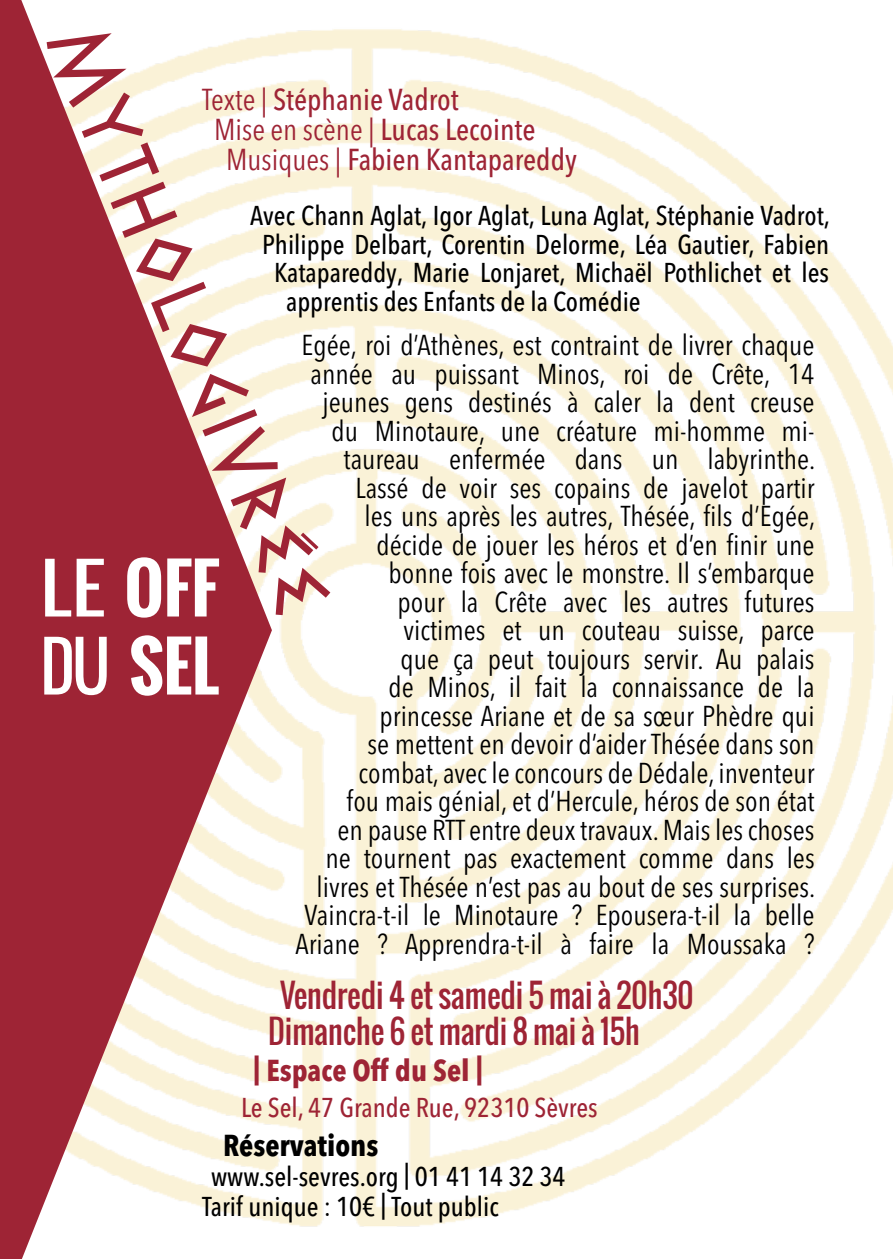
<style>
.page{position:relative;width:893px;height:1259px;background:#fff}
.page>*{position:absolute;margin:0;border:0;box-sizing:border-box;transform-origin:0 0}
.t1{font:73.5px "elektra";color:#9e2435}
.t2{font:700 66px/78px "Oswald";color:#fff}
.t3{font:32.4px/36px "Oswald";color:#9e2435;scale:.93 1}
.t4{font:500 condensed 30px "Avenir Next LT Pro";color:#9e2435}
.t5{font:700 condensed 30px "Avenir Next LT Pro";color:#9e2435}
.t6{font:700 condensed 30px "Avenir Next LT Pro";color:#000}
.t7{font:condensed 28.5px/28.5px "Avenir Next LT Pro";color:#000;text-align:right}
.t8{font:500 condensed 27px/30px "Avenir Next LT Pro";color:#000}
.t9{font:500 condensed 27px "Avenir Next LT Pro";color:#9e2435}
.s1{font-weight:400}
</style>
<div class="page">
<img style="left:272px;top:29px;width:621px;height:1198px">
<svg style="left:0;top:0;width:272px;height:1259px;fill:#9e2435"></svg>
<svg style="left:301px;top:532px;width:18px;height:17px"></svg>
<h1 class="t1" style="left:106px;top:18px;width:622px;rotate:68deg">Mythologivree</h1>
<p class="t4" style="left:202px;top:81px;width:258px"><span class="s1">Texte |</span> Stéphanie Vadrot</p>
<p class="t4" style="left:214px;top:111px;width:323px"><span class="s1">Mise en scène |</span> Lucas Lecointe</p>
<p class="t4" style="left:226px;top:141px;width:352px"><span class="s1">Musiques |</span> Fabien Kantapareddy</p>
<p class="t8" style="left:250px;top:201px;width:581px">Avec Chann Aglat, Igor Aglat, Luna Aglat, Stéphanie Vadrot,</p>
<p class="t8" style="left:262px;top:229px;width:569px">Philippe Delbart, Corentin Delorme, Léa Gautier, Fabien</p>
<p class="t8" style="left:274px;top:258px;width:556px">Katapareddy, Marie Lonjaret, Michaël Pothlichet et les</p>
<p class="t8" style="left:286px;top:286px;width:356px">apprentis des Enfants de la Comédie</p>
<p class="t7" style="left:296px;top:331px;width:521px">Egée, roi d’Athènes, est contraint de livrer chaque année au puissant Minos, roi de Crête, 14 jeunes gens destinés à caler la dent creuse du Minotaure, une créature mi-homme mi&shy;taureau enfermée dans un labyrinthe.<br>Lassé de voir ses copains de javelot partir<br>les uns après les autres, Thésée, fils d’Egée, décide de jouer les héros et d’en finir une<br>bonne fois avec le monstre. Il s’embarque<br>pour la Crête avec les autres futures<br>victimes et un couteau suisse, parce<br>que ça peut toujours servir. Au palais<br>de Minos, il fait la connaissance de la princesse Ariane et de sa sœur Phèdre qui<br>se mettent en devoir d’aider Thésée dans son combat, avec le concours de Dédale, inventeur<br>fou mais génial, et d’Hercule, héros de son état<br>en pause RTT entre deux travaux. Mais les choses<br>ne tournent pas exactement comme dans les livres et Thésée n’est pas au bout de ses surprises.<br>Vaincra-t-il le Minotaure ? Epousera-t-il la belle Ariane ? Apprendra-t-il à faire la Moussaka ?</p>
<h2 class="t2" style="left:40px;top:550px;width:180px"><span class="s1">LE</span> OFF<br><span class="s1">DU</span> SEL</h2>
<p class="t3" style="left:268px;top:977px;width:459px;text-indent:12px">Vendredi 4 et samedi 5 mai à 20h30<br>Dimanche 6 et mardi 8 mai à 15h</p>
<p class="t5" style="left:253px;top:1052px;width:231px">| Espace Off du Sel |</p>
<p class="t9" style="left:241px;top:1091px;width:358px">Le Sel, 47 Grande Rue, 92310 Sèvres</p>
<p class="t6" style="left:223px;top:1127px;width:157px">Réservations</p>
<p class="t8" style="left:202px;top:1161px;width:365px;text-indent:9px">www.sel-sevres.org | 01 41 14 32 34<br>Tarif unique : 10€ | Tout public</p>
</div>
